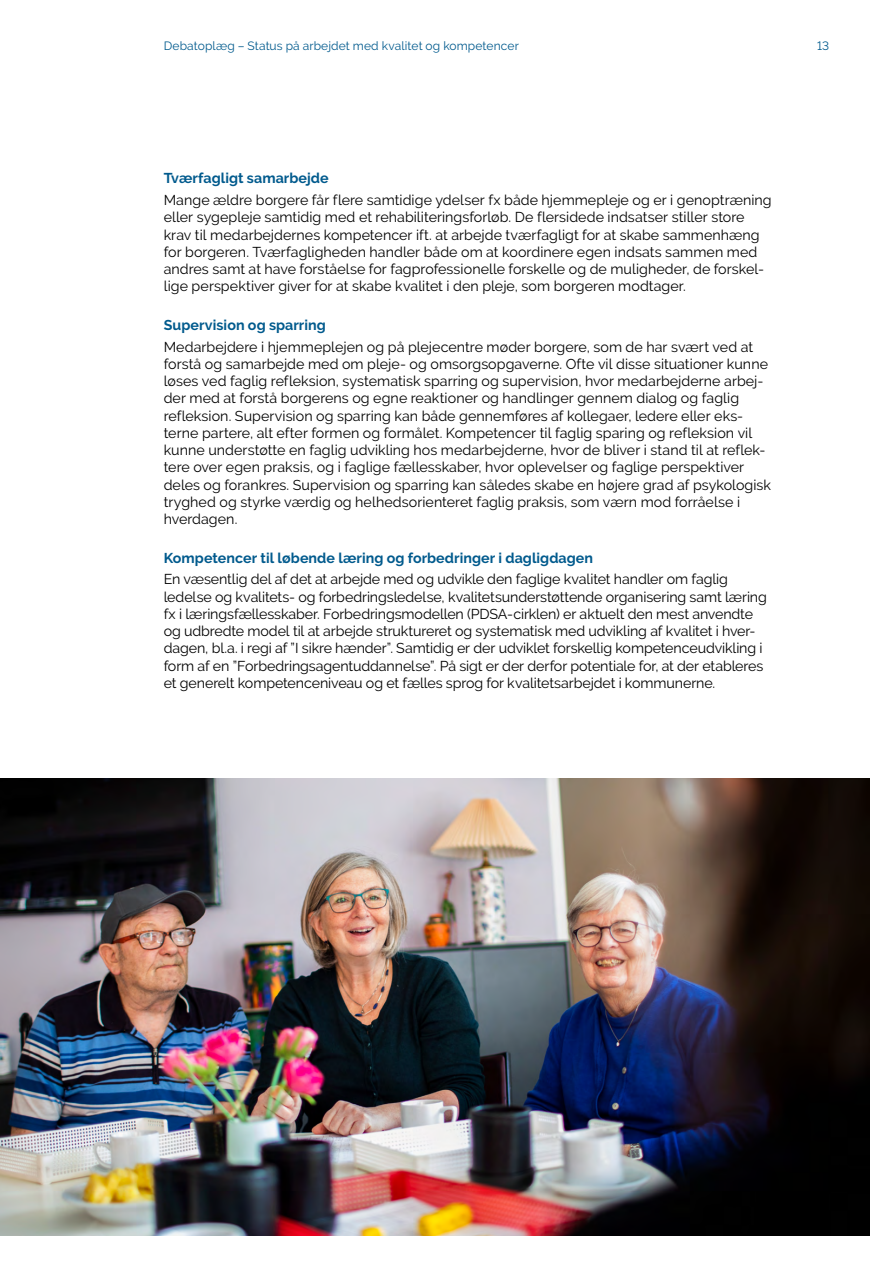
<style>
.page{position:relative;width:893px;height:1263px;background:#fff}
.page>*{position:absolute;margin:0;border:0;box-sizing:border-box;transform-origin:0 0}
.t1{font:14.25px/17.2px "Raleway";color:#000}
.t2{font:700 14.25px "Raleway";letter-spacing:.005em;color:#005a8d}
.t3{font:12px "Raleway";letter-spacing:.01em;color:#005a8d}
</style>
<div class="page">
<img style="left:0;top:778px;width:869px;height:457px">
<p class="t3" style="left:164px;top:38px;width:357px">Debatoplæg – Status på arbejdet med kvalitet og kompetencer</p>
<p class="t3" style="left:817px;top:38px;width:14px">13</p>
<p class="t2" style="left:164px;top:170px;width:166px">Tværfagligt samarbejde</p>
<p class="t1" style="left:164px;top:191px;width:610px">Mange ældre borgere får flere samtidige ydelser fx både hjemmepleje og er i genoptræning eller sygepleje samtidig med et rehabiliteringsforløb. De flersidede indsatser stiller store krav til medarbejdernes kompetencer ift. at arbejde tværfagligt for at skabe sammenhæng for borgeren. Tværfagligheden handler både om at koordinere egen indsats sammen med andres samt at have forståelse for fagprofessionelle forskelle og de muligheder, de forskel&shy;lige perspektiver giver for at skabe kvalitet i den pleje, som borgeren modtager.</p>
<p class="t2" style="left:164px;top:317px;width:164px">Supervision og sparring</p>
<p class="t1" style="left:164px;top:338px;width:609px">Medarbejdere i hjemmeplejen og på plejecentre møder borgere, som de har svært ved at forstå og samarbejde med om pleje- og omsorgsopgaverne. Ofte vil disse situationer kunne løses ved faglig refleksion, systematisk sparring og supervision, hvor medarbejderne arbej&shy;der med at forstå borgerens og egne reaktioner og handlinger gennem dialog og faglig refleksion. Supervision og sparring kan både gennemføres af kollegaer, ledere eller eks&shy;terne partere, alt efter formen og formålet. Kompetencer til faglig sparing og refleksion vil kunne understøtte en faglig udvikling hos medarbejderne, hvor de bliver i stand til at reflek&shy;tere over egen praksis, og i faglige fællesskaber, hvor oplevelser og faglige perspektiver deles og forankres. Supervision og sparring kan således skabe en højere grad af psykologisk tryghed og styrke værdig og helhedsorienteret faglig praksis, som værn mod forråelse i hverdagen.</p>
<p class="t2" style="left:164px;top:550px;width:431px">Kompetencer til løbende læring og forbedringer i dagligdagen</p>
<p class="t1" style="left:164px;top:571px;width:605px">En væsentlig del af det at arbejde med og udvikle den faglige kvalitet handler om faglig ledelse og kvalitets- og forbedringsledelse, kvalitetsunderstøttende organisering samt læring fx i læringsfællesskaber. Forbedringsmodellen (PDSA-cirklen) er aktuelt den mest anvendte og udbredte model til at arbejde struktureret og systematisk med udvikling af kvalitet i hver&shy;dagen, bl.a. i regi af ”I sikre hænder”. Samtidig er der udviklet forskellig kompetenceudvikling i form af en ”Forbedringsagentuddannelse”. På sigt er der derfor potentiale for, at der etableres et generelt kompetenceniveau og et fælles sprog for kvalitetsarbejdet i kommunerne.</p>
</div>
